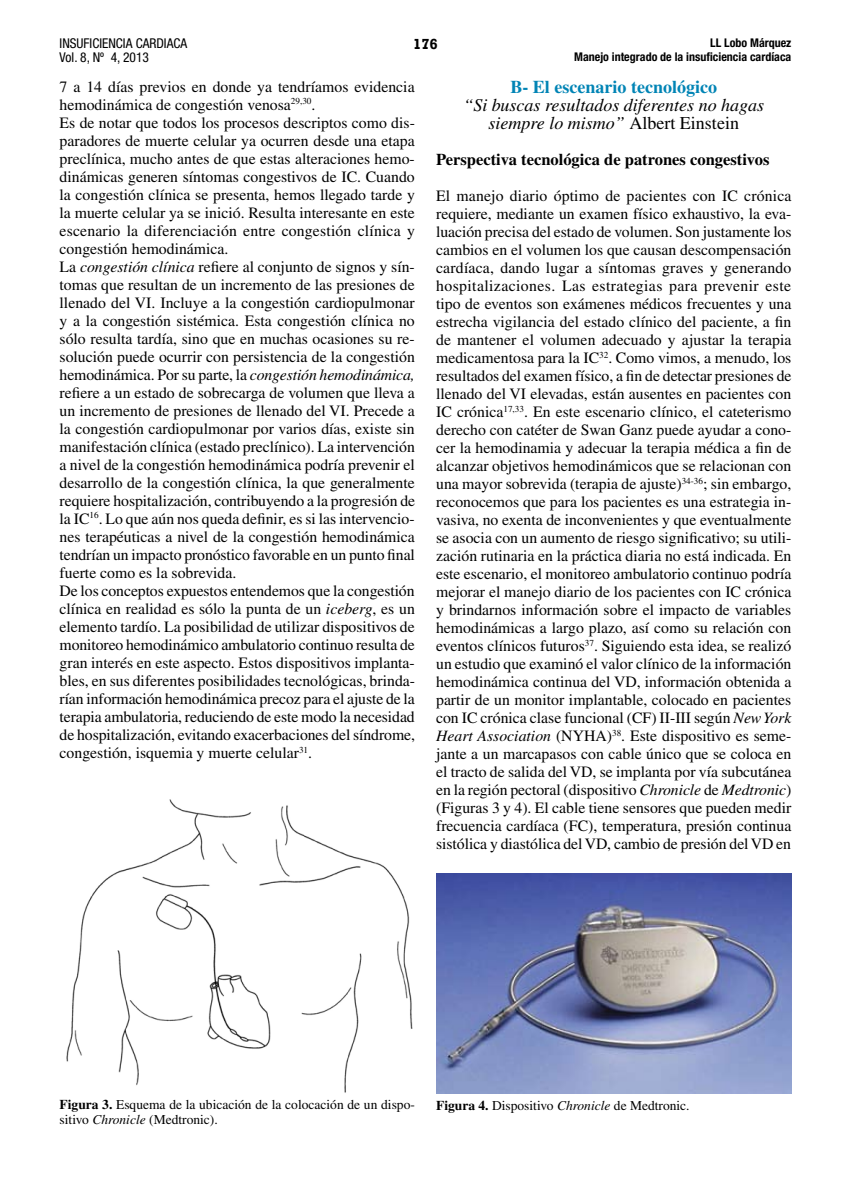
<style>
.page{position:relative;width:851px;height:1191px;background:#fff}
.page>*{position:absolute;margin:0;border:0;box-sizing:border-box;transform-origin:0 0}
.t1{font:italic 18px/18px "Times LT Std";color:#000;text-align:center}
.t2{font:700 18px "Times LT Std";color:#0084b5}
.t3{font:700 16.5px "Times LT Std";color:#000}
.t4{font:15.75px/18px "Times LT Std";color:#000}
.t5{font:700 15px "Rockwell";color:#000}
.t6{font:13.5px/15px "Times LT Std";color:#000}
.t7{font:condensed 13.5px/14.4px "Helvetica Neue LT Std";color:#000}
.t8{font:700 condensed 12px/14.4px "Helvetica Neue LT Std";color:#000;text-align:right}
.s1{font-style:italic}
.s2{font-style:normal}
.s3{font-weight:700}
</style>
<div class="page">
<img style="left:66px;top:799px;width:347px;height:294px">
<img style="left:436px;top:874px;width:355px;height:219px">
<p class="t7" style="left:60px;top:36px;width:129px">INSUFICIENCIA CARDIACA<br>Vol. 8, Nº 4, 2013</p>
<p class="t5" style="left:413px;top:34px;width:26px">176</p>
<p class="t8" style="left:574px;top:35px;width:219px">LL Lobo Márquez<br>Manejo integrado de la insuficiencia cardíaca</p>
<p class="t4" style="left:60px;top:77px;width:357px">7 a 14 días previos en donde ya tendríamos evidencia hemodinámica de congestión venosa<sup>29,30</sup>.<br>Es de notar que todos los procesos descriptos como dis&shy;paradores de muerte celular ya ocurren desde una etapa preclínica, mucho antes de que estas alteraciones hemo&shy;dinámicas generen síntomas congestivos de IC. Cuando la congestión clínica se presenta, hemos llegado tarde y la muerte celular ya se inició. Resulta interesante en este escenario la diferenciación entre congestión clínica y congestión hemodinámica.<br>La <span class="s1">congestión clínica</span> refiere al conjunto de signos y sín&shy;tomas que resultan de un incremento de las presiones de llenado del VI. Incluye a la congestión cardiopulmonar y a la congestión sistémica. Esta congestión clínica no sólo resulta tardía, sino que en muchas ocasiones su re&shy;solución puede ocurrir con persistencia de la congestión hemodinámica. Por su parte, la <span class="s1">congestión hemodinámica, </span>refiere a un estado de sobrecarga de volumen que lleva a un incremento de presiones de llenado del VI. Precede a la congestión cardiopulmonar por varios días, existe sin manifestación clínica (estado preclínico). La intervención a nivel de la congestión hemodinámica podría prevenir el desarrollo de la congestión clínica, la que generalmente requiere hospitalización, contribuyendo a la progresión de la IC<sup>16</sup>. Lo que aún nos queda definir, es si las intervencio&shy;nes terapéuticas a nivel de la congestión hemodinámica tendrían un impacto pronóstico favorable en un punto final fuerte como es la sobrevida.<br>De los conceptos expuestos entendemos que la congestión clínica en realidad es sólo la punta de un <span class="s1">iceberg</span>, es un elemento tardío. La posibilidad de utilizar dispositivos de monitoreo hemodinámico ambulatorio continuo resulta de gran interés en este aspecto. Estos dispositivos implanta&shy;bles, en sus diferentes posibilidades tecnológicas, brinda&shy;rían información hemodinámica precoz para el ajuste de la terapia ambulatoria, reduciendo de este modo la necesidad de hospitalización, evitando exacerbaciones del síndrome, congestión, isquemia y muerte celular<sup>31</sup>.</p>
<p class="t2" style="left:510px;top:76px;width:208px">B- El escenario tecnológico</p>
<p class="t1" style="left:463px;top:96px;width:302px">“Si buscas resultados diferentes no hagas siempre lo mismo” <span class="s2">Albert Einstein</span></p>
<p class="t3" style="left:436px;top:150px;width:335px">Perspectiva tecnológica de patrones congestivos</p>
<p class="t4" style="left:436px;top:187px;width:357px;text-align:justify">El manejo diario óptimo de pacientes con IC crónica requiere, mediante un examen físico exhaustivo, la eva&shy;luación precisa del estado de volumen. Son justamente los cambios en el volumen los que causan descompensación cardíaca, dando lugar a síntomas graves y generando hospitalizaciones. Las estrategias para prevenir este tipo de eventos son exámenes médicos frecuentes y una estrecha vigilancia del estado clínico del paciente, a fin de mantener el volumen adecuado y ajustar la terapia medicamentosa para la IC<sup>32</sup>. Como vimos, a menudo, los resultados del examen físico, a fin de detectar presiones de llenado del VI elevadas, están ausentes en pacientes con IC crónica<sup>17,33</sup>. En este escenario clínico, el cateterismo derecho con catéter de Swan Ganz puede ayudar a cono&shy;cer la hemodinamia y adecuar la terapia médica a fin de alcanzar objetivos hemodinámicos que se relacionan con una mayor sobrevida (terapia de ajuste)<sup>34-36</sup>; sin embargo, reconocemos que para los pacientes es una estrategia in&shy;vasiva, no exenta de inconvenientes y que eventualmente se asocia con un aumento de riesgo significativo; su utili&shy;zación rutinaria en la práctica diaria no está indicada. En este escenario, el monitoreo ambulatorio continuo podría mejorar el manejo diario de los pacientes con IC crónica y brindarnos información sobre el impacto de variables hemodinámicas a largo plazo, así como su relación con eventos clínicos futuros<sup>37</sup>. Siguiendo esta idea, se realizó un estudio que examinó el valor clínico de la información hemodinámica continua del VD, información obtenida a partir de un monitor implantable, colocado en pacientes con IC crónica clase funcional (CF) II-III según <span class="s1">New York Heart Association</span> (NYHA)<sup>38</sup>. Este dispositivo es seme&shy;jante a un marcapasos con cable único que se coloca en el tracto de salida del VD, se implanta por vía subcutánea en la región pectoral (dispositivo <span class="s1">Chronicle</span> de <span class="s1">Medtronic</span>) (Figuras 3 y 4). El cable tiene sensores que pueden medir frecuencia cardíaca (FC), temperatura, presión continua sistólica y diastólica del VD, cambio de presión del VD en</p>
<p class="t6" style="left:60px;top:1096px;width:357px"><span class="s3">Figura 3.</span> Esquema de la ubicación de la colocación de un dispo&shy;sitivo <span class="s1">Chronicle</span> (Medtronic).</p>
<p class="t6" style="left:436px;top:1098px;width:255px"><span class="s3">Figura 4.</span> Dispositivo <span class="s1">Chronicle</span> de Medtronic.</p>
</div>
